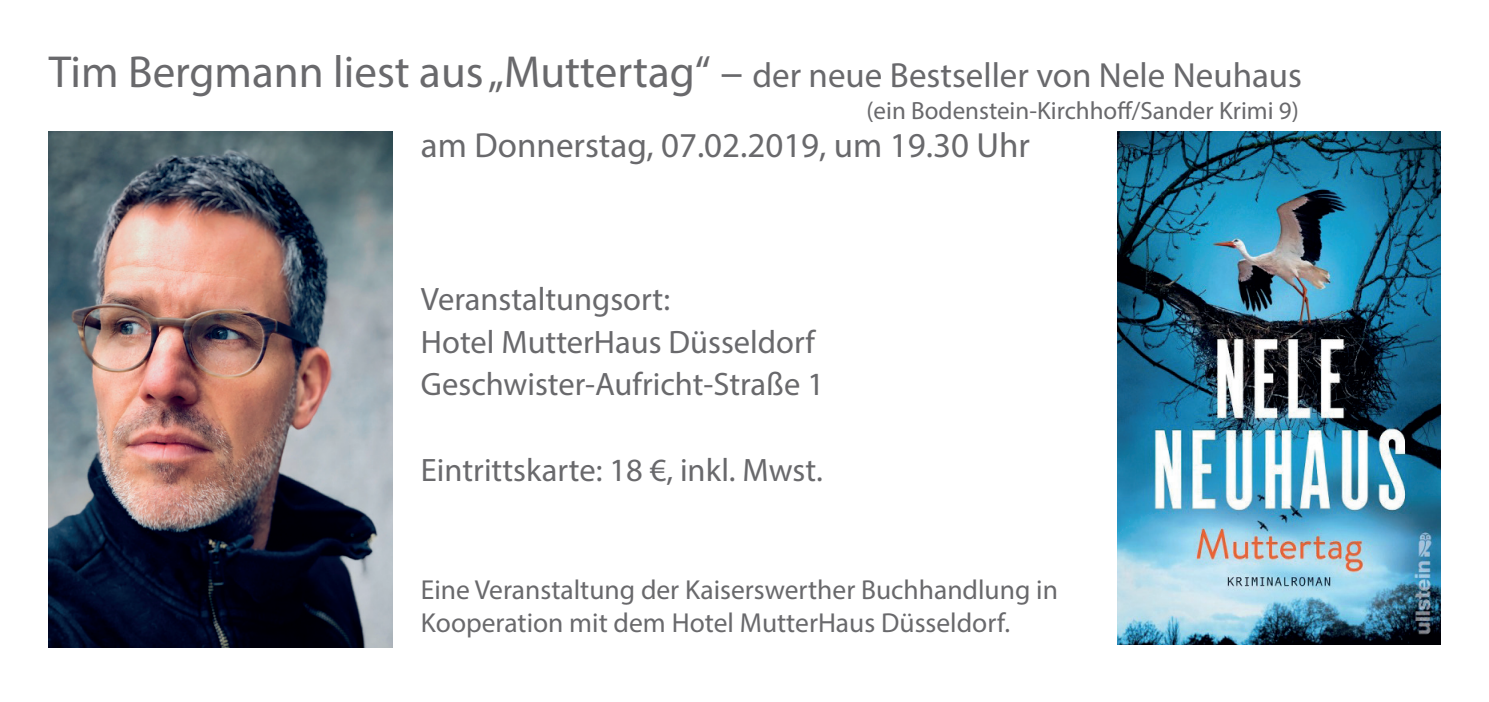
<style>
.page{position:relative;width:1489px;height:702px;background:#fff}
.page>*{position:absolute;margin:0;border:0;box-sizing:border-box;transform-origin:0 0}
.t1{font:45px "Myriad Pro";color:#69696c}
.t2{font:35px "Myriad Pro";color:#69696c}
.t3{font:32.5px/42.5px "Myriad Pro";color:#69696c}
.t4{font:27.5px/33px "Myriad Pro";color:#69696c}
.t5{font:25px "Myriad Pro";color:#69696c}
.s1{font-size:35px}
</style>
<div class="page">
<img style="left:1117px;top:131px;width:323px;height:513px">
<img style="left:49px;top:131px;width:343px;height:516px">
<h1 class="t1" style="left:49px;top:44px;width:1254px">Tim Bergmann liest aus „Muttertag“ – <span class="s1">der neue Bestseller von Nele Neuhaus</span></h1>
<p class="t5" style="left:866px;top:95px;width:434px">(ein Bodenstein-Kirchhoff/Sander Krimi 9)</p>
<p class="t2" style="left:421px;top:124px;width:610px">am Donnerstag, 07.02.2019, um 19.30 Uhr</p>
<p class="t3" style="left:421px;top:278px;width:404px">Veranstaltungsort:<br>Hotel MutterHaus Düsseldorf<br>Geschwister-Aufricht-Straße 1</p>
<p class="t3" style="left:421px;top:448px;width:403px">Eintrittskarte: 18 €, inkl. Mwst.</p>
<p class="t4" style="left:421px;top:572px;width:638px">Eine Veranstaltung der Kaiserswerther Buchhandlung in<br>Kooperation mit dem Hotel MutterHaus Düsseldorf.</p>
</div>
